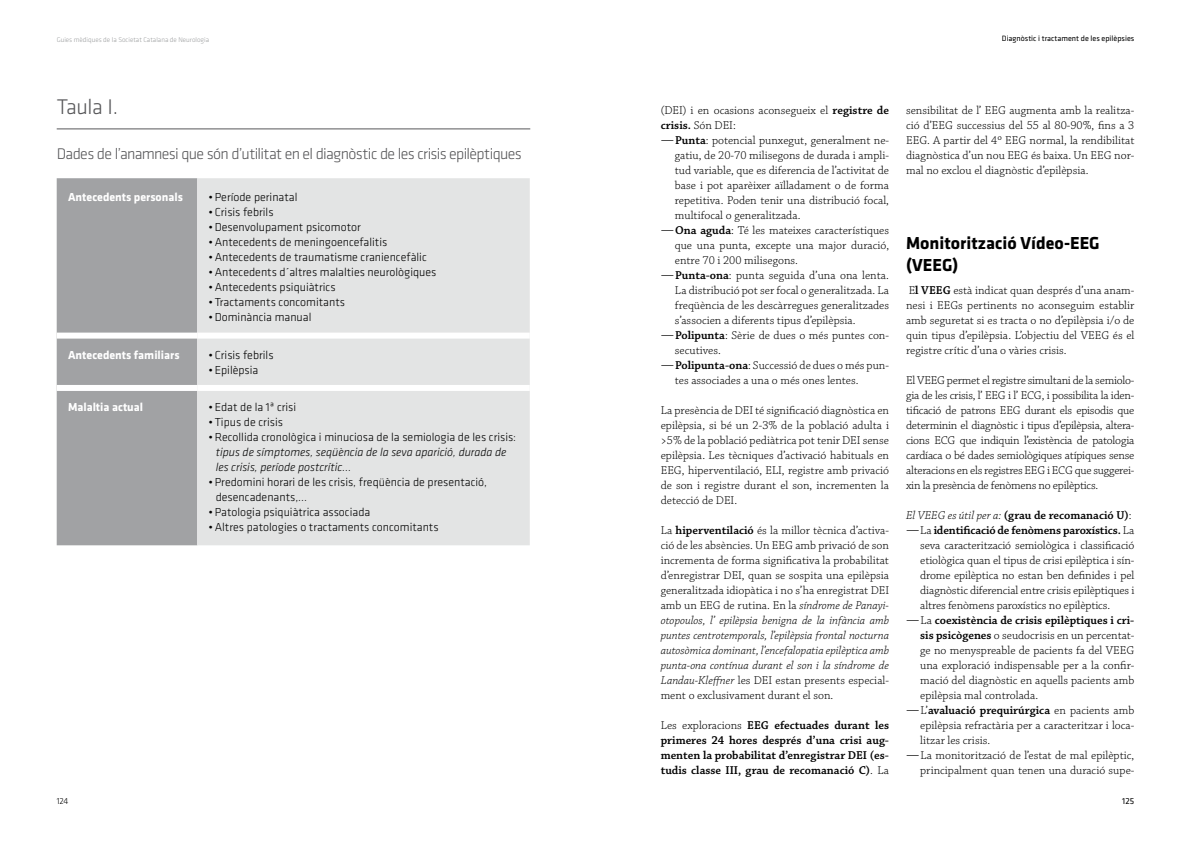
<style>
.page{position:relative;width:1191px;height:842px;background:#fff}
.page>*{position:absolute;margin:0;border:0;box-sizing:border-box;transform-origin:0 0}
.t1{font:300 22px "Klavika";letter-spacing:-.02em;color:#58585a}
.t2{font:700 18px/21.6px "Klavika";color:#000}
.t3{font:300 16px "Klavika";letter-spacing:-.04em;color:#58585a}
.t4{font:300 12px/15px "Chaparral Pro";letter-spacing:.005em;color:#000;text-align:justify}
.t5{font:300 12px/15px "Klavika";color:#000}
.t6{font:600 12px/15px "Chaparral Pro";color:#000;text-align:justify}
.t7{font:italic 300 12px/15px "Klavika";color:#000}
.t8{font:700 12px "Klavika";color:#fff}
.t9{font:300 9px "Klavika";color:#000}
.t10{font:9px "Klavika";color:#000}
.t11{font:8px "Klavika";color:#000}
.t12{font:300 7px "Klavika";color:#9c9e9f}
.s1{font-weight:600}
.s2{font-weight:300}
.s3{font-family:"The Serif"}
.s4{font-style:italic}
.s5{font-weight:300;font-style:italic}
.s6{font-family:"The Serif";font-weight:300}
</style>
<div class="page">
<hr style="left:57px;top:128px;width:473px;height:1px;background:#58585a">
<div style="left:57px;top:178px;width:140px;height:367px;background:#a1a2a4"></div>
<div style="left:197px;top:178px;width:333px;height:367px;background:#e3e4e4"></div>
<div style="left:57px;top:333px;width:140px;height:6px;background:#fff"></div>
<div style="left:197px;top:333px;width:333px;height:6px;background:#fff"></div>
<div style="left:57px;top:385px;width:140px;height:6px;background:#fff"></div>
<div style="left:197px;top:385px;width:333px;height:6px;background:#fff"></div>
<p class="t12" style="left:57px;top:35px;width:154px">Guies mèdiques de la Societat Catalana de Neurologia</p>
<h1 class="t1" style="left:57px;top:94px;width:63px">Taula I.</h1>
<h3 class="t3" style="left:57px;top:144px;width:466px">Dades de l’anamnesi que són d’utilitat en el diagnòstic de les crisis epilèptiques</h3>
<p class="t8" style="left:68px;top:189px;width:116px">Antecedents personals</p>
<p class="t5" style="left:209px;top:190px;width:90px">• Període perinatal</p>
<p class="t5" style="left:209px;top:205px;width:66px">• Crisis febrils</p>
<p class="t5" style="left:209px;top:220px;width:154px">• Desenvolupament psicomotor</p>
<p class="t5" style="left:209px;top:235px;width:180px">• Antecedents de meningoencefalitis</p>
<p class="t5" style="left:209px;top:250px;width:220px">• Antecedents de traumatisme craniencefàlic</p>
<p class="t5" style="left:209px;top:265px;width:229px">• Antecedents d´altres malalties neurològiques</p>
<p class="t5" style="left:209px;top:280px;width:128px">• Antecedents psiquiàtrics</p>
<p class="t5" style="left:209px;top:295px;width:138px">• Tractaments concomitants</p>
<p class="t5" style="left:209px;top:310px;width:104px">• Dominància manual</p>
<p class="t8" style="left:68px;top:346px;width:113px">Antecedents familiars</p>
<p class="t5" style="left:209px;top:347px;width:66px">• Crisis febrils</p>
<p class="t5" style="left:209px;top:362px;width:51px">• Epilèpsia</p>
<p class="t8" style="left:68px;top:398px;width:77px">Malaltia actual</p>
<p class="t5" style="left:209px;top:399px;width:89px">• Edat de la 1ª crisi</p>
<p class="t5" style="left:209px;top:414px;width:76px">• Tipus de crisis</p>
<p class="t5" style="left:209px;top:429px;width:309px">• Recollida cronològica i minuciosa de la semiologia de les crisis:</p>
<p class="t7" style="left:216px;top:444px;width:292px">tipus de símptomes, seqüència de la seva aparició, durada de les crisis, període postcrític...</p>
<p class="t5" style="left:216px;top:474px;width:273px;text-indent:-7px">• Predomini horari de les crisis, freqüència de presentació, desencadenants,...</p>
<p class="t5" style="left:209px;top:504px;width:163px">• Patologia psiquiàtrica associada</p>
<p class="t5" style="left:209px;top:519px;width:231px">• Altres patologies o tractaments concomitants</p>
<p class="t9" style="left:57px;top:796px;width:13px">124</p>
<p class="t11" style="left:1002px;top:34px;width:134px">Diagnòstic i tractament de les epilèpsies</p>
<p class="t4" style="left:660px;top:103px;width:230px">(DEI) i en ocasions aconsegueix el <span class="s1">registre de</span></p>
<p class="t6" style="left:660px;top:118px;width:77px">crisis. <span class="s2">Són DEI:</span></p>
<p class="t4" style="left:661px;top:133px;width:229px"><span class="s3">—</span><span class="s1">Punta</span>: potencial punxegut, generalment ne-</p>
<p class="t4" style="left:675px;top:148px;width:216px">gatiu, de 20-70 milisegons de durada i ampli-</p>
<p class="t4" style="left:675px;top:163px;width:216px">tud variable, que es diferencia de l’activitat de</p>
<p class="t4" style="left:675px;top:178px;width:216px">base i pot aparèixer aïlladament o de forma</p>
<p class="t4" style="left:675px;top:193px;width:216px">repetitiva. Poden tenir una distribució focal,</p>
<p class="t4" style="left:675px;top:208px;width:127px">multifocal o generalitzada.</p>
<p class="t4" style="left:661px;top:223px;width:229px"><span class="s3">—</span><span class="s1">Ona aguda</span>: Té les mateixes característiques</p>
<p class="t4" style="left:675px;top:238px;width:216px">que una punta, excepte una major duració,</p>
<p class="t4" style="left:675px;top:253px;width:125px">entre 70 i 200 milisegons.</p>
<p class="t4" style="left:661px;top:268px;width:229px"><span class="s3">—</span><span class="s1">Punta-ona</span>: punta seguida d’una ona lenta.</p>
<p class="t4" style="left:675px;top:283px;width:216px">La distribució pot ser focal o generalitzada. La</p>
<p class="t4" style="left:675px;top:298px;width:216px">freqüència de les descàrregues generalitzades</p>
<p class="t4" style="left:675px;top:313px;width:182px">s’associen a diferents tipus d’epilèpsia.</p>
<p class="t4" style="left:661px;top:328px;width:229px"><span class="s3">—</span><span class="s1">Polipunta</span>: Sèrie de dues o més puntes con-</p>
<p class="t4" style="left:675px;top:343px;width:48px">secutives.</p>
<p class="t4" style="left:661px;top:358px;width:229px"><span class="s3">—</span><span class="s1">Polipunta-ona</span>: Successió de dues o més pun-</p>
<p class="t4" style="left:675px;top:373px;width:185px">tes associades a una o més ones lentes.</p>
<p class="t4" style="left:660px;top:403px;width:230px">La presència de DEI té significació diagnòstica en epilèpsia, si bé un 2-3% de la població adulta i &gt;5% de la població pediàtrica pot tenir DEI sense epilèpsia. Les tècniques d’activació habituals en EEG, hiperventilació, ELI, registre amb privació de son i registre durant el son, incrementen la detecció de DEI.</p>
<p class="t4" style="left:660px;top:523px;width:230px">La <span class="s1">hiperventilació</span> és la millor tècnica d’activa&shy;ció de les absències. Un EEG amb privació de son incrementa de forma significativa la probabilitat d’enregistrar DEI, quan se sospita una epilèpsia generalitzada idiopàtica i no s’ha enregistrat DEI amb un EEG de rutina. En la <span class="s4">síndrome de Panayi&shy;otopoulos, l’ epilèpsia benigna de la infància amb puntes centrotemporals, l’epilèpsia frontal nocturna autosòmica dominant, l’encefalopatia epilèptica amb punta-ona contínua durant el son i la síndrome de Landau-Kleffner</span> les DEI estan presents especial&shy;ment o exclusivament durant el son.</p>
<p class="t6" style="left:660px;top:718px;width:230px"><span class="s2">Les exploracions</span> EEG efectuades durant les primeres 24 hores després d’una crisi aug&shy;menten la probabilitat d’enregistrar DEI (es&shy;tudis classe III, grau de recomanació C)<span class="s2">. La</span></p>
<p class="t4" style="left:906px;top:103px;width:230px">sensibilitat de l’ EEG augmenta amb la realitza&shy;ció d’EEG successius del 55 al 80-90%, fins a 3<br>EEG. A partir del 4º EEG normal, la rendibilitat diagnòstica d’un nou EEG és baixa. Un EEG nor&shy;mal no exclou el diagnòstic d’epilèpsia.</p>
<h2 class="t2" style="left:906px;top:232px;width:195px">Monitorització Vídeo-EEG (VEE G)</h2>
<p class="t4" style="left:906px;top:283px;width:230px">E<span class="s1">l VEEG</span> està indicat quan després d’una anam&shy;nesi i EEGs pertinents no aconseguim establir amb seguretat si es tracta o no d’epilèpsia i/o de quin tipus d’epilèpsia. L’objectiu del VEEG és el registre crític d’una o vàries crisis.</p>
<p class="t4" style="left:906px;top:373px;width:230px">El VEEG permet el registre simultani de la semiolo&shy;gia de les crisis, l’ EEG i l’ ECG, i possibilita la iden&shy;tificació de patrons EEG durant els episodis que determinin el diagnòstic i tipus d’epilèpsia, altera&shy;cions ECG que indiquin l’existència de patologia cardíaca o bé dades semiològiques atípiques sense alteracions en els registres EEG i ECG que suggerei&shy;xin la presència de fenòmens no epilèptics.</p>
<p class="t6" style="left:906px;top:508px;width:227px"><span class="s5">El VEEG es útil per a:</span> (grau de recomanació U)<span class="s2">:</span></p>
<p class="t6" style="left:907px;top:523px;width:229px"><span class="s6">—</span><span class="s2">La</span> identificació de fenòmens paroxístics. <span class="s2">La</span></p>
<p class="t4" style="left:920px;top:538px;width:216px">seva caracterització semiològica i classificació</p>
<p class="t4" style="left:920px;top:553px;width:216px">etiològica quan el tipus de crisi epilèptica i sín-</p>
<p class="t4" style="left:920px;top:568px;width:216px">drome epilèptica no estan ben definides i pel</p>
<p class="t4" style="left:920px;top:583px;width:216px">diagnòstic diferencial entre crisis epilèptiques i</p>
<p class="t4" style="left:920px;top:598px;width:191px">altres fenòmens paroxístics no epilèptics.</p>
<p class="t6" style="left:907px;top:613px;width:229px"><span class="s6">—</span><span class="s2">La</span> coexistència de crisis epilèptiques i cri-</p>
<p class="t4" style="left:920px;top:628px;width:216px"><span class="s1">sis psicògenes</span> o seudocrisis en un percentat-</p>
<p class="t4" style="left:920px;top:643px;width:216px">ge no menyspreable de pacients fa del VEEG</p>
<p class="t4" style="left:920px;top:658px;width:216px">una exploració indispensable per a la confir-</p>
<p class="t4" style="left:920px;top:673px;width:216px">mació del diagnòstic en aquells pacients amb</p>
<p class="t4" style="left:920px;top:688px;width:120px">epilèpsia mal controlada.</p>
<p class="t6" style="left:907px;top:703px;width:229px"><span class="s6">—</span><span class="s2">L’</span>avaluació prequirúrgica <span class="s2">en pacients amb</span></p>
<p class="t4" style="left:920px;top:718px;width:216px">epilèpsia refractària per a caracteritzar i loca-</p>
<p class="t4" style="left:920px;top:733px;width:71px">litzar les crisis.</p>
<p class="t4" style="left:907px;top:748px;width:229px"><span class="s3">—</span>La monitorització de l’estat de mal epilèptic,</p>
<p class="t4" style="left:920px;top:763px;width:216px">principalment quan tenen una duració supe-</p>
<p class="t10" style="left:1122px;top:795px;width:13px">125</p>
</div>
